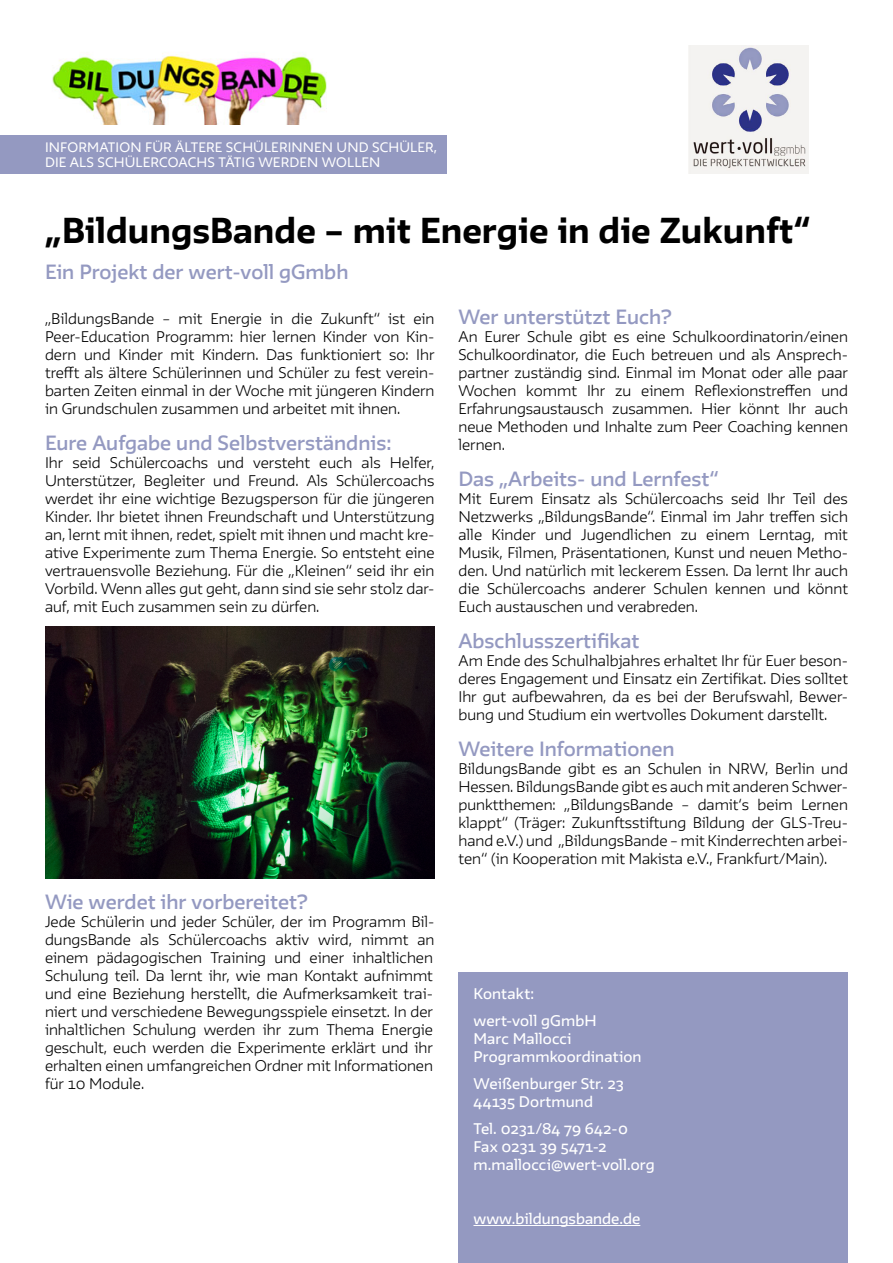
<style>
.page{position:relative;width:893px;height:1263px;background:#fff}
.page>*{position:absolute;margin:0;border:0;box-sizing:border-box;transform-origin:0 0}
.t1{font:800 31.5px "GLS Irma";color:#000}
.t2{font:600 18px "GLS Irma";color:#9499c1}
.t3{font:300 13.5px/18px "GLS Irma";color:#000;text-align:justify}
.t4{font:500 13.5px/18px "GLS Irma";letter-spacing:.005em;color:#fff}
.t5{font:12px/15px "GLS Irma";letter-spacing:.01em;color:#fff}
</style>
<div class="page">
<img style="left:689px;top:45px;width:119px;height:129px">
<img style="left:52px;top:53px;width:275px;height:72px">
<div style="left:458px;top:972px;width:390px;height:291px;background:#9499c1"></div>
<hr style="left:473px;top:1225px;width:167px;height:1px;background:#fff">
<img style="left:45px;top:626px;width:389px;height:252px">
<div style="left:0;top:135px;width:446px;height:39px;background:#9499c1"></div>
<p class="t5" style="left:45px;top:139px;width:393px">INFORMATION FÜR ÄLTERE SCHÜLERINNEN UND SCHÜLER,<br>DIE ALS SCHÜLERCOACHS TÄTIG WERDEN WOLLEN</p>
<h1 class="t1" style="left:45px;top:210px;width:767px">„BildungsBande – mit Energie in die Zukunft“</h1>
<h2 class="t2" style="left:45px;top:260px;width:305px">Ein Projekt der wert-voll gGmbh</h2>
<h2 class="t2" style="left:458px;top:305px;width:215px">Wer unterstützt Euch?</h2>
<p class="t3" style="left:458px;top:327px;width:391px">An Eurer Schule gibt es eine Schulkoordinatorin/einen Schulkoordinator, die Euch betreuen und als Ansprech&shy;partner zuständig sind. Einmal im Monat oder alle paar Wochen kommt Ihr zu einem Reflexionstreffen und Erfahrungsaustausch zusammen. Hier könnt Ihr auch neue Methoden und Inhalte zum Peer Coaching kennen lernen.</p>
<h2 class="t2" style="left:458px;top:467px;width:262px">Das „Arbeits- und Lernfest“</h2>
<p class="t3" style="left:458px;top:489px;width:391px">Mit Eurem Einsatz als Schülercoachs seid Ihr Teil des Netzwerks „BildungsBande“. Einmal im Jahr treffen sich alle Kinder und Jugendlichen zu einem Lerntag, mit Musik, Filmen, Präsentationen, Kunst und neuen Metho&shy;den. Und natürlich mit leckerem Essen. Da lernt Ihr auch die Schülercoachs anderer Schulen kennen und könnt Euch austauschen und verabreden.</p>
<h2 class="t2" style="left:458px;top:629px;width:183px">Abschlusszertifikat</h2>
<p class="t3" style="left:458px;top:651px;width:391px">Am Ende des Schulhalbjahres erhaltet Ihr für Euer beson&shy;deres Engagement und Einsatz ein Zertifikat. Dies solltet Ihr gut aufbewahren, da es bei der Berufswahl, Bewer&shy;bung und Studium ein wertvolles Dokument darstellt.</p>
<h2 class="t2" style="left:458px;top:737px;width:218px">Weitere Informationen</h2>
<p class="t3" style="left:458px;top:759px;width:391px">BildungsBande gibt es an Schulen in NRW, Berlin und Hessen. BildungsBande gibt es auch mit anderen Schwer&shy;punktthemen: „BildungsBande – damit‘s beim Lernen klappt“ (Träger: Zukunftsstiftung Bildung der GLS-Treu&shy;hand e.V.) und „BildungsBande – mit Kinderrechten arbei&shy;ten“ (in Kooperation mit Makista e.V., Frankfurt/Main).</p>
<p class="t3" style="left:45px;top:309px;width:391px">„BildungsBande – mit Energie in die Zukunft“ ist ein Peer-Education Programm: hier lernen Kinder von Kin&shy;dern und Kinder mit Kindern. Das funktioniert so: Ihr trefft als ältere Schülerinnen und Schüler zu fest verein&shy;barten Zeiten einmal in der Woche mit jüngeren Kindern in Grundschulen zusammen und arbeitet mit ihnen.</p>
<h2 class="t2" style="left:45px;top:431px;width:348px">Eure Aufgabe und Selbstverständnis:</h2>
<p class="t3" style="left:45px;top:453px;width:391px">Ihr seid Schülercoachs und versteht euch als Helfer, Unterstützer, Begleiter und Freund. Als Schülercoachs werdet ihr eine wichtige Bezugsperson für die jüngeren Kinder. Ihr bietet ihnen Freundschaft und Unterstützung an, lernt mit ihnen, redet, spielt mit ihnen und macht kre&shy;ative Experimente zum Thema Energie. So entsteht eine vertrauensvolle Beziehung. Für die „Kleinen“ seid ihr ein Vorbild. Wenn alles gut geht, dann sind sie sehr stolz dar&shy;auf, mit Euch zusammen sein zu dürfen.</p>
<h2 class="t2" style="left:45px;top:890px;width:265px">Wie werdet ihr vorbereitet?</h2>
<p class="t3" style="left:45px;top:912px;width:391px">Jede Schülerin und jeder Schüler, der im Programm Bil&shy;dungsBande als Schülercoachs aktiv wird, nimmt an einem pädagogischen Training und einer inhaltlichen Schulung teil. Da lernt ihr, wie man Kontakt aufnimmt und eine Beziehung herstellt, die Aufmerksamkeit trai&shy;niert und verschiedene Bewegungsspiele einsetzt. In der inhaltlichen Schulung werden ihr zum Thema Energie geschult, euch werden die Experimente erklärt und ihr erhalten einen umfangreichen Ordner mit Informationen für 10 Module.</p>
<p class="t4" style="left:473px;top:980px;width:125px;line-height:27px">Kontakt: wert-voll gGmbH</p>
<p class="t4" style="left:473px;top:1029px;width:170px">Marc Mallocci<br>Programmkoordination</p>
<p class="t4" style="left:473px;top:1074px;width:152px">Weißenburger Str. 23<br>44135 Dortmund</p>
<p class="t4" style="left:473px;top:1119px;width:183px">Tel. 0231/84 79 642-0<br>Fax 0231 39 5471-2 m.mallocci@wert-voll.org</p>
<p class="t4" style="left:473px;top:1209px;width:168px">www.bildungsbande.de</p>
</div>
